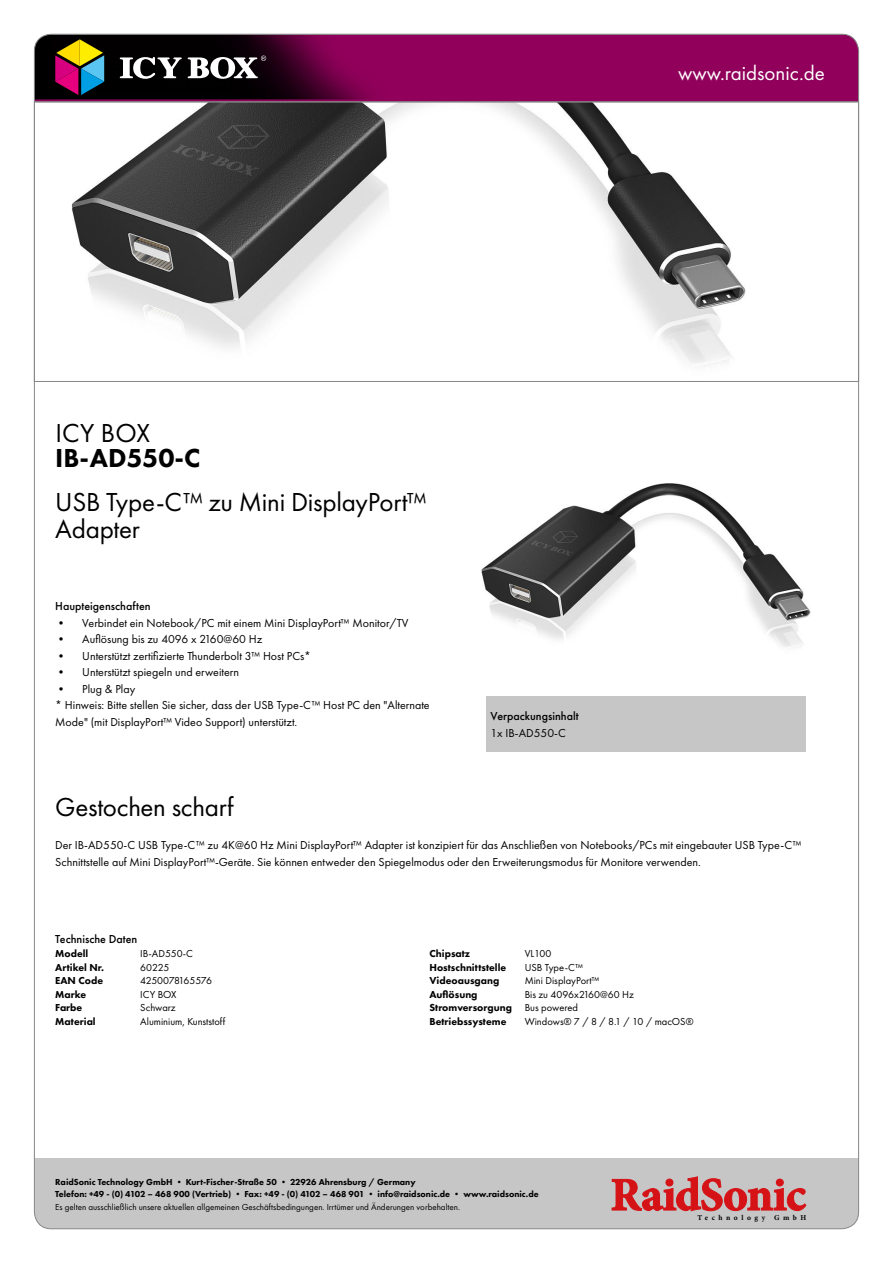
<style>
.page{position:relative;width:893px;height:1263px;background:#fff}
.page>*{position:absolute;margin:0;border:0;box-sizing:border-box;transform-origin:0 0}
.t1{font:27px/27px "Futura PT";letter-spacing:-.01em;color:#000}
.t2{font:800 27px "Futura PT";color:#000}
.t3{font:21px "Futura PT";color:#fff}
.t4{font:12px/16.5px "Futura PT";color:#000}
.t5{font:500 12px "Futura PT";color:#000}
.t6{font:10.5px/13.5px "Futura PT";color:#000}
.t7{font:800 10.5px/13.5px "Futura PT";color:#000}
.t8{font:800 9px/12px "Futura PT";color:#000}
.t9{font:9px "Futura PT";color:#000}
.t10{font:700 7.5px "Minion Pro";letter-spacing:.47em;color:#000}
</style>
<div class="page">
<svg style="left:36px;top:102px;width:821px;height:280px"></svg>
<img style="left:481px;top:483px;width:330px;height:164px">
<div style="left:34px;top:1159px;width:825px;height:70px;background:#c6c6c6"></div>
<svg style="left:612px;top:1176px;width:194px;height:35px"></svg>
<svg style="left:34px;top:34px;width:825px;height:68px;background:#710548"></svg>
<svg style="left:120px;top:56px;width:146px;height:23px"></svg>
<svg style="left:55px;top:39px;width:49px;height:56px;background:#755a4f"></svg>
<div style="left:486px;top:696px;width:320px;height:55px;background:#c6c6c6"></div>
<h2 class="t3" style="left:678px;top:60px;width:148px">www.raidsonic.de</h2>
<h1 class="t1" style="left:55px;top:419px;width:96px">ICY BOX</h1>
<h1 class="t2" style="left:55px;top:441px;width:147px">IB-AD550-C</h1>
<h1 class="t1" style="left:55px;top:488px;width:373px">USB Type-C™ zu Mini DisplayPort™<br>Adapter</h1>
<p class="t5" style="left:55px;top:599px;width:97px">Haupteigenschaften</p>
<p class="t4" style="left:55px;top:614px;width:355px">• Verbindet ein Notebook/PC mit einem Mini DisplayPort™ Monitor/TV</p>
<p class="t4" style="left:55px;top:631px;width:208px">• Auflösung bis zu 4096 x 2160@60 Hz</p>
<p class="t4" style="left:55px;top:647px;width:257px">• Unterstützt zertifizierte Thunderbolt 3™ Host PCs*</p>
<p class="t4" style="left:55px;top:664px;width:185px">• Unterstützt spiegeln und erweitern</p>
<p class="t4" style="left:55px;top:680px;width:376px">• Plug &amp; Play<br>* Hinweis: Bitte stellen Sie sicher, dass der USB Type-C™ Host PC den "Alternate<br>Mode" (mit DisplayPort™ Video Support) unterstützt.</p>
<p class="t5" style="left:490px;top:709px;width:90px">Verpackungsinhalt</p>
<p class="t4" style="left:490px;top:724px;width:77px">1x IB-AD550-C</p>
<h1 class="t1" style="left:55px;top:793px;width:180px">Gestochen scharf</h1>
<p class="t4" style="left:55px;top:837px;width:748px">Der IB-AD550-C USB Type-C™ zu 4K@60 Hz Mini DisplayPort™ Adapter ist konzipiert für das Anschließen von Notebooks/PCs mit eingebauter USB Type-C™<br>Schnittstelle auf Mini DisplayPort™-Geräte. Sie können entweder den Spiegelmodus oder den Erweiterungsmodus für Monitore verwenden.</p>
<p class="t5" style="left:55px;top:931px;width:84px">Technische Daten</p>
<p class="t7" style="left:55px;top:947px;width:50px">Modell<br>Artikel Nr.<br>EAN Code<br>Marke<br>Farbe<br>Material</p>
<p class="t6" style="left:140px;top:947px;width:86px">IB-AD550-C<br>60225<br>4250078165576<br>ICY BOX<br>Schwarz<br>Aluminium, Kunststoff</p>
<p class="t6" style="left:525px;top:947px;width:170px">VL100<br>USB Type-C™<br>Mini DisplayPort™<br>Bis zu 4096x2160@60 Hz<br>Bus powered<br>Windows® 7 / 8 / 8.1 / 10 / macOS®</p>
<p class="t7" style="left:429px;top:947px;width:84px">Chipsatz<br>Hostschnittstelle<br>Videoausgang<br>Auflösung<br>Stromversorgung<br>Betriebssysteme</p>
<p class="t8" style="left:55px;top:1175px;width:485px">RaidSonic Technology GmbH • Kurt-Fischer-Straße 50 • 22926 Ahrensburg / Germany<br>Telefon: +49 - (0) 4102 – 468 900 (Vertrieb) • Fax: +49 - (0) 4102 – 468 901 • info@raidsonic.de • www.raidsonic.de</p>
<p class="t9" style="left:55px;top:1202px;width:406px">Es gelten ausschließlich unsere aktuellen allgemeinen Geschäftsbedingungen. Irrtümer und Änderungen vorbehalten.</p>
<p class="t10" style="left:697px;top:1212px;width:110px">Technology GmbH</p>
</div>
